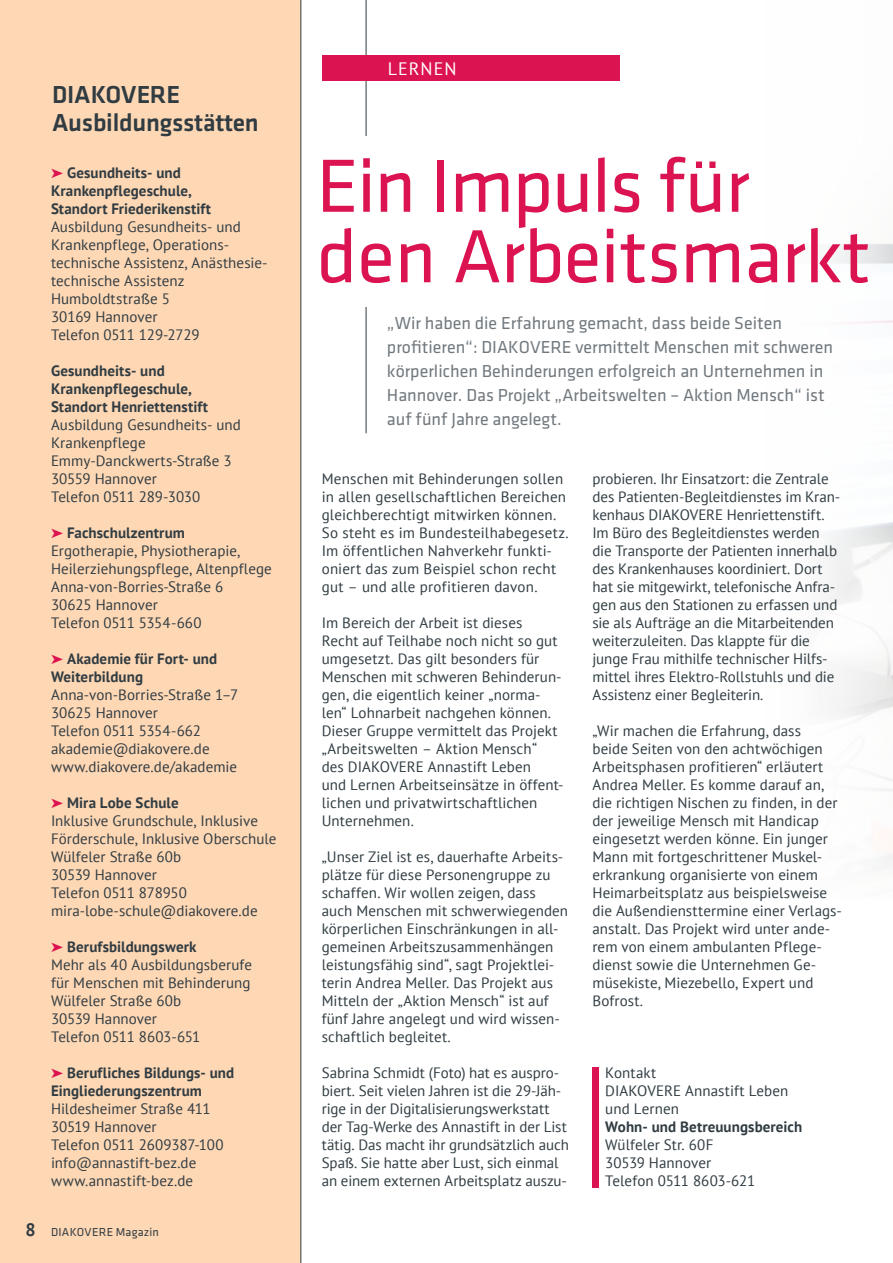
<style>
.page{position:relative;width:893px;height:1263px;background:#fff}
.page>*{position:absolute;margin:0;border:0;box-sizing:border-box;transform-origin:0 0}
.t1{font:78px/70.5px "Klavika";letter-spacing:-.01em;color:#dc1351}
.t2{font:500 25.5px/28.5px "Klavika";letter-spacing:-.01em;color:#303c42}
.t3{font:18px/24px "Klavika";color:#71797f}
.t4{font:18px "PT Sans";letter-spacing:.06em;color:#fff}
.t5{font:15px/18px "PT Sans";letter-spacing:.005em;color:#303c42}
.t6{font:700 15px/18px "PT Sans";letter-spacing:.005em;color:#303c42}
.t7{font:12px "Klavika";letter-spacing:.015em;color:#303c42}
.s1{color:#dc1351}
.s2{font-weight:700}
.s3{font-family:"PT Sans";font-weight:700;font-size:18px}
</style>
<div class="page">
<hr style="left:366px;top:0;width:1px;height:433px;background:#303c42">
<hr style="left:892px;top:916px;width:1px;height:347px;background:#e6e7e8">
<div style="left:0;top:0;width:300px;height:1263px;background:#fed7b4"></div>
<div style="left:322px;top:55px;width:297px;height:26px;background:#dc1351"></div>
<hr style="left:300px;top:0;width:1px;height:1263px;background:#303c42">
<div style="left:592px;top:1067px;width:7px;height:120px;background:#dc1351"></div>
<h2 class="t2" style="left:52px;top:80px;width:208px">DIAKOVERE<br>Ausbildungsstätten</h2>
<p class="t6" style="left:51px;top:164px;width:161px"><span class="s1">➤</span> Gesundheits- und<br>Krankenpflegeschule,<br>Standort Friederikenstift</p>
<p class="t5" style="left:51px;top:218px;width:218px">Ausbildung Gesundheits- und<br>Krankenpflege, Operations&shy;technische Assistenz, Anästhesie&shy;technische Assistenz<br>Humboldtstraße 5<br>30169 Hannover<br>Telefon 0511 129-2729</p>
<p class="t6" style="left:51px;top:362px;width:159px">Gesundheits- und<br>Krankenpflegeschule,<br>Standort Henriettenstift</p>
<p class="t5" style="left:51px;top:416px;width:191px">Ausbildung Gesundheits- und<br>Krankenpflege<br>Emmy-Danckwerts-Straße 3<br>30559 Hannover<br>Telefon 0511 289-3030</p>
<p class="t5" style="left:51px;top:524px;width:222px"><span class="s1">➤</span> <span class="s2">Fachschulzentrum<br></span>Ergotherapie, Physiotherapie,<br>Heilerziehungspflege, Altenpflege<br>Anna-von-Borries-Straße 6<br>30625 Hannover<br>Telefon 0511 5354-660</p>
<p class="t6" style="left:51px;top:650px;width:168px"><span class="s1">➤</span> Akademie für Fort- und<br>Weiterbildung</p>
<p class="t5" style="left:51px;top:686px;width:189px">Anna-von-Borries-Straße 1–7<br>30625 Hannover<br>Telefon 0511 5354-662 akademie@diakovere.de www.diakovere.de/akademie</p>
<p class="t5" style="left:51px;top:794px;width:227px"><span class="s1">➤</span> <span class="s2">Mira Lobe Schule<br></span>Inklusive Grundschule, Inklusive<br>Förderschule, Inklusive Oberschule<br>Wülfeler Straße 60b<br>30539 Hannover<br>Telefon 0511 878950 mira-lobe-schule@diakovere.de</p>
<p class="t5" style="left:51px;top:938px;width:203px"><span class="s1">➤</span> <span class="s2">Berufsbildungswerk<br></span>Mehr als 40 Ausbildungsberufe für Menschen mit Behinderung<br>Wülfeler Straße 60b<br>30539 Hannover<br>Telefon 0511 8603-651</p>
<p class="t6" style="left:51px;top:1064px;width:185px"><span class="s1">➤</span> Berufliches Bildungs- und<br>Eingliederungszentrum</p>
<p class="t5" style="left:51px;top:1100px;width:174px">Hildesheimer Straße 411<br>30519 Hannover<br>Telefon 0511 2609387-100 info@annastift-bez.de www.annastift-bez.de</p>
<p class="t7" style="left:26px;top:1225px;width:135px"><span class="s3">8</span> DIAKOVERE Magazin</p>
<p class="t4" style="left:388px;top:57px;width:70px">LERNEN</p>
<h1 class="t1" style="left:316px;top:152px;width:556px">Ein Impuls für den Arbeitsmarkt</h1>
<p class="t3" style="left:387px;top:311px;width:448px">„Wir haben die Erfahrung gemacht, dass beide Seiten profitieren“: DIAKOVERE vermittelt Menschen mit schweren körperlichen Behinderungen erfolgreich an Unternehmen in Hannover. Das Projekt „Arbeitswelten – Aktion Mensch“ ist auf fünf Jahre angelegt.</p>
<p class="t5" style="left:322px;top:470px;width:248px">Menschen mit Behinderungen sollen in allen gesellschaftlichen Bereichen gleichberechtigt mitwirken können.<br>So steht es im Bundesteilhabegesetz.<br>Im öffentlichen Nahverkehr funkti&shy;oniert das zum Beispiel schon recht gut – und alle profitieren davon.</p>
<p class="t5" style="left:322px;top:614px;width:243px">Im Bereich der Arbeit ist dieses<br>Recht auf Teilhabe noch nicht so gut umgesetzt. Das gilt besonders für Menschen mit schweren Behinderun&shy;gen, die eigentlich keiner „norma&shy;len“ Lohnarbeit nachgehen können.<br>Dieser Gruppe vermittelt das Projekt „Arbeitswelten – Aktion Mensch“<br>des DIAKOVERE Annastift Leben<br>und Lernen Arbeitseinsätze in öffent&shy;lichen und privatwirtschaftlichen Unternehmen.</p>
<p class="t5" style="left:322px;top:848px;width:248px">„Unser Ziel ist es, dauerhafte Arbeits&shy;plätze für diese Personengruppe zu schaffen. Wir wollen zeigen, dass auch Menschen mit schwerwiegenden körperlichen Einschränkungen in all&shy;gemeinen Arbeitszusammenhängen leistungsfähig sind“, sagt Projektlei&shy;terin Andrea Meller. Das Projekt aus Mitteln der „Aktion Mensch“ ist auf fünf Jahre angelegt und wird wissen&shy;schaftlich begleitet.</p>
<p class="t5" style="left:322px;top:1064px;width:249px">Sabrina Schmidt (Foto) hat es auspro&shy;biert. Seit vielen Jahren ist die 29-Jäh&shy;rige in der Digitalisierungswerkstatt der Tag-Werke des Annastift in der List tätig. Das macht ihr grundsätzlich auch Spaß. Sie hatte aber Lust, sich einmal an einem externen Arbeitsplatz auszu-</p>
<p class="t5" style="left:605px;top:1064px;width:185px">Kontakt<br>DIAKOVERE Annastift Leben und Lernen</p>
<p class="t5" style="left:592px;top:470px;width:249px">probieren. Ihr Einsatzort: die Zentrale des Patienten-Begleitdienstes im Kran&shy;kenhaus DIAKOVERE Henriettenstift.<br>Im Büro des Begleitdienstes werden die Transporte der Patienten innerhalb des Krankenhauses koordiniert. Dort hat sie mitgewirkt, telefonische Anfra&shy;gen aus den Stationen zu erfassen und sie als Aufträge an die Mitarbeitenden weiterzuleiten. Das klappte für die junge Frau mithilfe technischer Hilfs&shy;mittel ihres Elektro-Rollstuhls und die Assistenz einer Begleiterin.</p>
<p class="t5" style="left:592px;top:722px;width:251px">„Wir machen die Erfahrung, dass<br>beide Seiten von den achtwöchigen Arbeitsphasen profitieren“ erläutert Andrea Meller. Es komme darauf an, die richtigen Nischen zu finden, in der der jeweilige Mensch mit Handicap eingesetzt werden könne. Ein junger Mann mit fortgeschrittener Muskel&shy;erkrankung organisierte von einem Heimarbeitsplatz aus beispielsweise die Außendiensttermine einer Verlags&shy;anstalt. Das Projekt wird unter ande&shy;rem von einem ambulanten Pflege&shy;dienst sowie die Unternehmen Ge&shy;müsekiste, Miezebello, Expert und Bofrost.</p>
<p class="t6" style="left:605px;top:1118px;width:199px">Wohn- und Betreuungsbereich</p>
<p class="t5" style="left:605px;top:1136px;width:151px">Wülfeler Str. 60F<br>30539 Hannover<br>Telefon 0511 8603-621</p>
</div>
